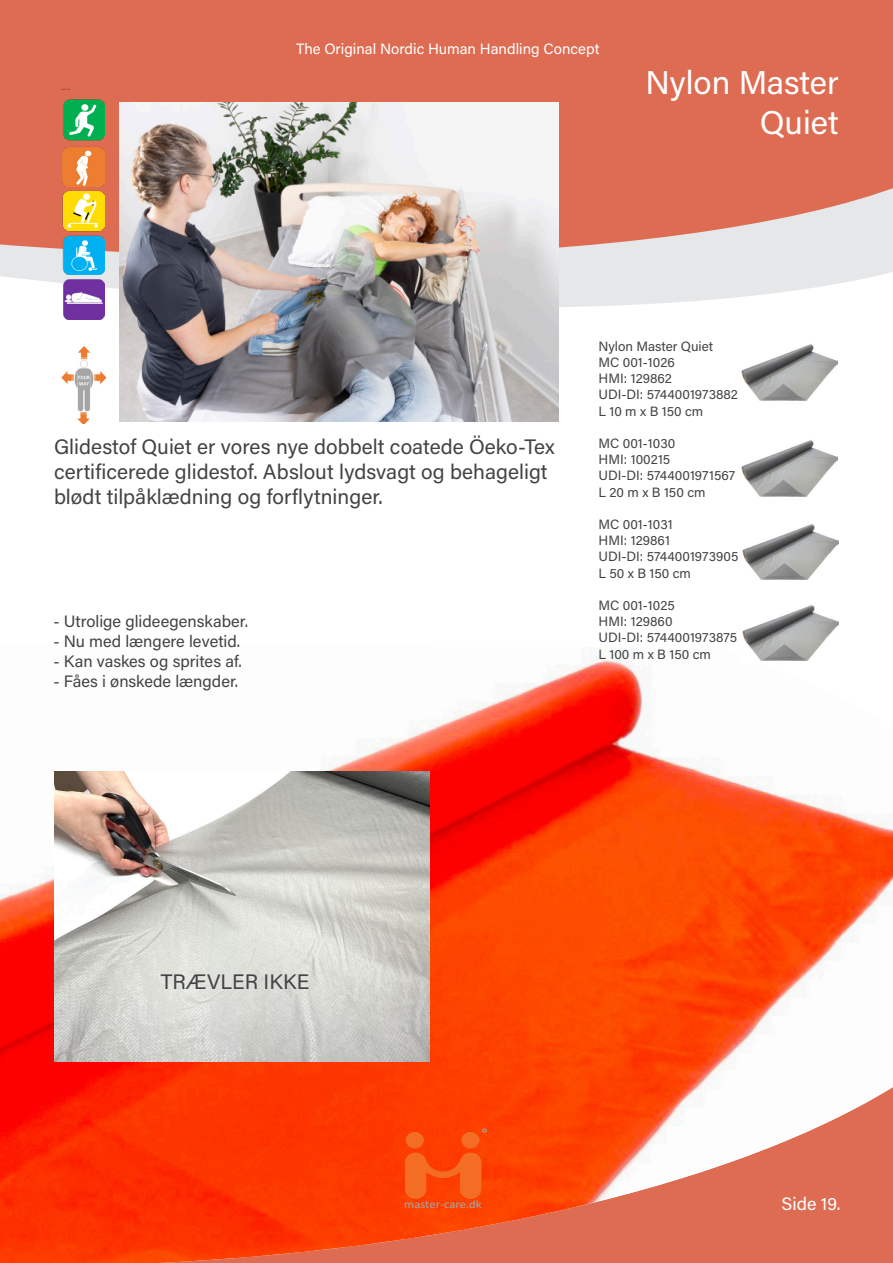
<style>
.page{position:relative;width:893px;height:1263px;background:#fff}
.page>*{position:absolute;margin:0;border:0;box-sizing:border-box;transform-origin:0 0}
.t1{font:33px "Acumin Variable Concept";color:#fff}
.t2{font:21px/25.2px "Acumin Variable Concept";color:#434346}
.t3{font:18px "Acumin Variable Concept";color:#fff}
.t4{font:16.5px "Acumin Variable Concept";color:#434346}
.t5{font:15px "Acumin Variable Concept";color:#fff}
.t6{font:13.5px "Acumin Variable Concept";color:#434346}
.t7{font:11.4px "Calibri";color:#a6a6a6;scale:1.11 1}
.t8{font:3.15px "Calibri";color:#7f7f7f;scale:1.11 1}
</style>
<div class="page">
<svg style="left:55px;top:282px;width:790px;height:58px"></svg>
<svg style="left:0;top:0;width:893px;height:282px;fill:#dd6c53"></svg>
<img style="left:0;top:650px;width:893px;height:613px">
<img style="left:54px;top:771px;width:375px;height:290px">
<img style="left:741px;top:440px;width:97px;height:57px">
<img style="left:742px;top:524px;width:97px;height:56px">
<img style="left:741px;top:605px;width:98px;height:59px">
<img style="left:119px;top:102px;width:439px;height:319px">
<img style="left:741px;top:344px;width:97px;height:57px">
<img style="left:61px;top:347px;width:46px;height:76px">
<img style="left:61px;top:186px;width:44px;height:89px">
<img style="left:58px;top:143px;width:47px;height:43px">
<img style="left:60px;top:88px;width:44px;height:55px">
<img style="left:64px;top:277px;width:40px;height:42px">
<svg style="left:405px;top:1152px;width:76px;height:47px"></svg>
<div style="left:406px;top:1132px;width:18px;height:16px;background:#f36e24;border-radius:50%"></div>
<div style="left:461px;top:1132px;width:19px;height:16px;background:#f36e24;border-radius:50%"></div>
<p class="t5" style="left:296px;top:38px;width:305px">The Original Nordic Human Handling Concept</p>
<p class="t1" style="left:645px;top:60px;width:195px">Nylon Master</p>
<p class="t1" style="left:760px;top:100px;width:81px">Quiet</p>
<p class="t2" style="left:54px;top:433px;width:502px">Glidestof Quiet er vores nye dobbelt coatede Öeko-Tex certificerede glidestof. Abslout lydsvagt og behageligt blødt tilpåklædning og forflytninger.</p>
<p class="t4" style="left:53px;top:610px;width:196px">- Utrolige glideegenskaber.</p>
<p class="t4" style="left:53px;top:630px;width:188px">- Nu med længere levetid.</p>
<p class="t4" style="left:53px;top:650px;width:190px">- Kan vaskes og sprites af.</p>
<p class="t4" style="left:53px;top:670px;width:186px">- Fåes i ønskede længder.</p>
<p class="t6" style="left:598px;top:337px;width:116px">Nylon Master Quiet</p>
<p class="t6" style="left:598px;top:353px;width:78px">MC 001-1026</p>
<p class="t6" style="left:598px;top:369px;width:75px">HMI: 129862</p>
<p class="t6" style="left:598px;top:385px;width:141px">UDI-DI: 5744001973882</p>
<p class="t6" style="left:598px;top:402px;width:106px">L 10 m x B 150 cm</p>
<p class="t6" style="left:598px;top:434px;width:78px">MC 001-1030</p>
<p class="t6" style="left:598px;top:450px;width:73px">HMI: 100215</p>
<p class="t6" style="left:598px;top:466px;width:138px">UDI-DI: 5744001971567</p>
<p class="t6" style="left:598px;top:483px;width:109px">L 20 m x B 150 cm</p>
<p class="t6" style="left:598px;top:515px;width:76px">MC 001-1031</p>
<p class="t6" style="left:598px;top:531px;width:73px">HMI: 129861</p>
<p class="t6" style="left:598px;top:547px;width:141px">UDI-DI: 5744001973905</p>
<p class="t6" style="left:598px;top:564px;width:94px">L 50 x B 150 cm</p>
<p class="t6" style="left:598px;top:596px;width:78px">MC 001-1025</p>
<p class="t6" style="left:598px;top:612px;width:76px">HMI: 129860</p>
<p class="t6" style="left:598px;top:628px;width:140px">UDI-DI: 5744001973875</p>
<p class="t6" style="left:598px;top:645px;width:114px">L 100 m x B 150 cm</p>
<p class="t2" style="left:161px;top:968px;width:150px">TRÆVLER IKKE</p>
<p class="t8" style="left:484px;top:1128px;width:3px">R</p>
<p class="t7" style="left:404px;top:1196px;width:71px">master-care.dk</p>
<p class="t3" style="left:781px;top:1191px;width:61px">Side 19.</p>
</div>
